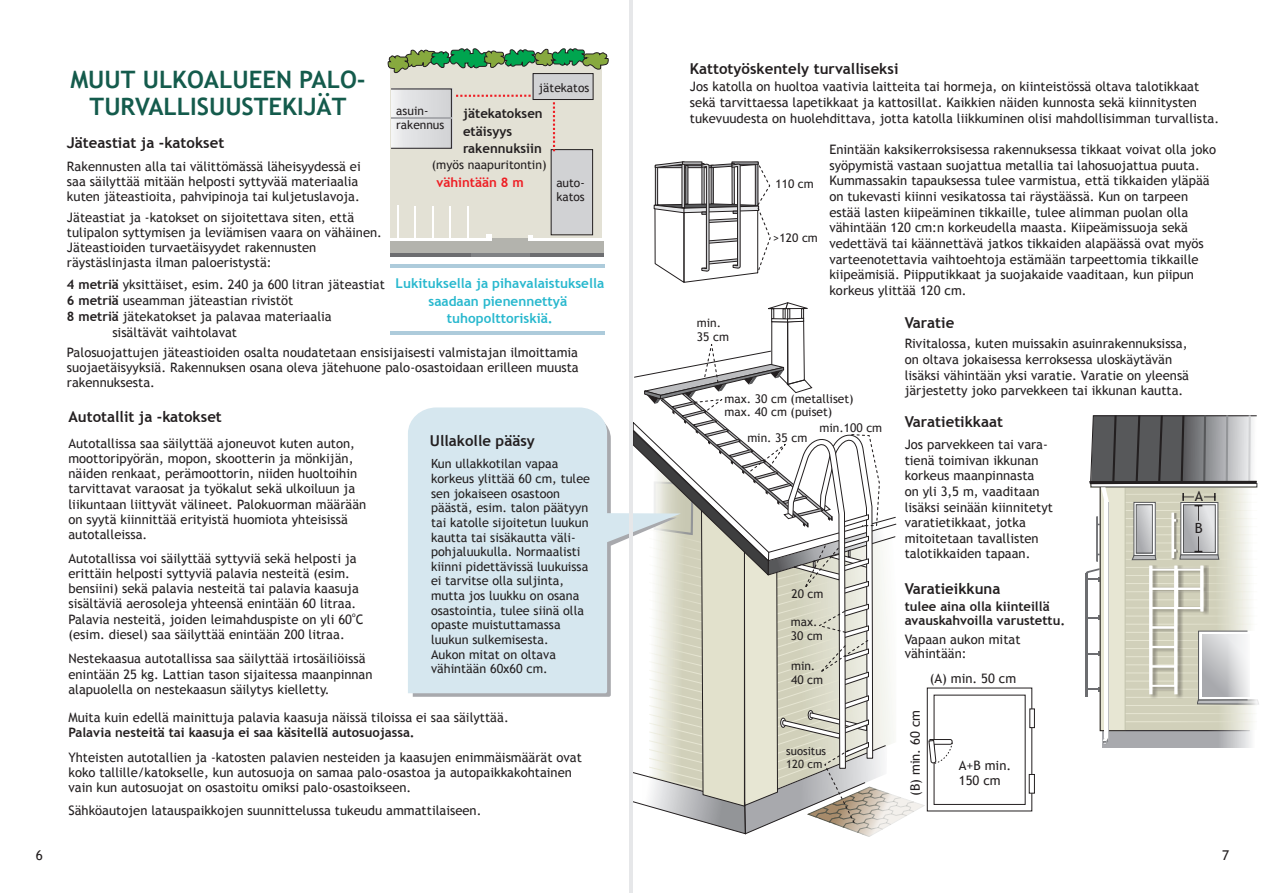
<style>
.page{position:relative;width:1263px;height:893px;background:#fff}
.page>*{position:absolute;margin:0;border:0;box-sizing:border-box;transform-origin:0 0}
.t1{font:700 24px/27.9px "Trebuchet MS";color:#145b4c;text-align:center}
.t2{font:700 15px "Trebuchet MS";color:#231f20}
.t3{font:14.1px "Trebuchet MS";color:#231f20}
.t4{font:700 13.5px/17.2px "Trebuchet MS";color:#28b8ce;text-align:center}
.t5{font:13.5px "Trebuchet MS";color:#231f20}
.t6{font:700 13.2px/16.8px "Trebuchet MS";color:#231f20}
.t7{font:700 13.2px "Trebuchet MS";color:#ee1d23}
.t8{font:13.05px/15.1px "Trebuchet MS";color:#231f20}
.t9{font:700 13.05px/14.4px "Trebuchet MS";color:#231f20}
.t10{font:12.6px/14.7px "Trebuchet MS";color:#231f20}
.t11{font:12.3px "Trebuchet MS";color:#231f20}
.t12{font:12px/14px "Trebuchet MS";color:#231f20}
.t13{font:11.25px/13px "Trebuchet MS";color:#231f20}
.t14{font:6.45px "Trebuchet MS";color:#231f20}
.s1{font-weight:700}
</style>
<div class="page">
<div style="left:390px;top:59px;width:212px;height:185px;background:#e3e1d5"></div>
<div style="left:533px;top:74px;width:60px;height:25px;background:#d1d2d4"></div>
<div style="left:391px;top:89px;width:61px;height:59px;background:linear-gradient(to right,#eeeff1,#cfd1d3)"></div>
<div style="left:391px;top:89px;width:61px;height:60px;border:1px solid #231f20"></div>
<div style="left:390px;top:238px;width:214px;height:16px;background:#b3b3ad"></div>
<hr style="left:390px;top:238px;width:100px;height:2px;background:#fff">
<svg style="left:456px;top:95px;width:75px;height:2px"></svg>
<hr style="left:390px;top:253px;width:99px;height:4px;background:#6c6d70">
<svg style="left:486px;top:234px;width:5px;height:7px"></svg>
<svg style="left:528px;top:235px;width:5px;height:6px"></svg>
<hr style="left:471px;top:253px;width:78px;height:4px;background:#808285">
<div style="left:533px;top:73px;width:60px;height:27px;border:1px solid #231f20"></div>
<hr style="left:414px;top:206px;width:2px;height:33px;background:#fff">
<hr style="left:467px;top:206px;width:2px;height:33px;background:#fff">
<hr style="left:450px;top:206px;width:1px;height:33px;background:#fff">
<hr style="left:432px;top:206px;width:1px;height:33px;background:#fff">
<div style="left:551px;top:150px;width:40px;height:83px;background:#d1d2d4"></div>
<div style="left:551px;top:149px;width:42px;height:86px;border:1px solid #231f20"></div>
<svg style="left:553px;top:102px;width:2px;height:49px"></svg>
<hr style="left:531px;top:253px;width:73px;height:4px;background:#6c6d70">
<svg style="left:388px;top:48px;width:221px;height:35px"></svg>
<hr style="left:397px;top:206px;width:1px;height:33px;background:#fff">
<hr style="left:391px;top:117px;width:61px;height:1px;background:#a8a9ad">
<hr style="left:531px;top:238px;width:73px;height:2px;background:#fff">
<svg style="left:1103px;top:744px;width:149px;height:4px"></svg>
<svg style="left:1086px;top:415px;width:173px;height:329px"></svg>
<svg style="left:408px;top:407px;width:221px;height:286px;fill:#d6e7ef"></svg>
<svg style="left:1029px;top:708px;width:6px;height:20px"></svg>
<svg style="left:1029px;top:774px;width:6px;height:20px"></svg>
<svg style="left:632px;top:301px;width:321px;height:536px"></svg>
<hr style="left:390px;top:265px;width:215px;height:3px;background:#adcbdb">
<hr style="left:391px;top:332px;width:214px;height:3px;background:#adcbdb">
<hr style="left:629px;top:0;width:3px;height:893px;background:#e6e7e9">
<svg style="left:653px;top:161px;width:118px;height:122px"></svg>
<p class="t5" style="left:36px;top:850px;width:9px">6</p>
<p class="t1" style="left:70px;top:67px;width:297px">MUUT ULKOALUEEN PALO-<br>TURVALLISUUSTEKIJÄT</p>
<p class="t2" style="left:67px;top:137px;width:159px">Jäteastiat ja -katokset</p>
<p class="t12" style="left:539px;top:82px;width:52px">jätekatos</p>
<p class="t12" style="left:396px;top:105px;width:50px">asuin&shy;rakennus</p>
<p class="t6" style="left:463px;top:106px;width:81px">jätekatoksen</p>
<p class="t6" style="left:463px;top:124px;width:80px">etäisyys rakennuksiin</p>
<p class="t11" style="left:432px;top:160px;width:116px">(myös naapuritontin)</p>
<p class="t7" style="left:436px;top:177px;width:89px">vähintään 8 m</p>
<p class="t8" style="left:67px;top:160px;width:295px">Rakennusten alla tai välittömässä läheisyydessä ei saa säilyttää mitään helposti syttyvää materiaalia kuten jäteastioita, pahvipinoja tai kuljetuslavoja.</p>
<p class="t8" style="left:67px;top:211px;width:317px">Jäteastiat ja -katokset on sijoitettava siten, että tulipalon syttymisen ja leviämisen vaara on vähäinen.<br>Jäteastioiden turvaetäisyydet rakennusten räystäslinjasta ilman paloeristystä:</p>
<p class="t8" style="left:67px;top:278px;width:319px"><span class="s1">4 metriä</span> yksittäiset, esim. 240 ja 600 litran jäteastiat</p>
<p class="t8" style="left:67px;top:294px;width:228px"><span class="s1">6 metriä</span> useamman jäteastian rivistöt</p>
<p class="t8" style="left:67px;top:310px;width:266px"><span class="s1">8 metriä</span> jätekatokset ja palavaa materiaalia</p>
<p class="t8" style="left:112px;top:326px;width:126px">sisältävät vaihtolavat</p>
<p class="t8" style="left:67px;top:346px;width:513px;text-align:justify">Palosuojattujen jäteastioiden osalta noudatetaan ensisijaisesti valmistajan ilmoittamia suojaetäisyyksiä. Rakennuksen osana oleva jätehuone palo-osastoidaan erilleen muusta rakennuksesta.</p>
<p class="t12" style="left:556px;top:177px;width:30px">auto&shy;katos</p>
<p class="t4" style="left:396px;top:276px;width:210px">Lukituksella ja pihavalaistuksella saadaan pienennettyä tuhopolttoriskiä.</p>
<p class="t2" style="left:68px;top:411px;width:155px">Autotallit ja -katokset</p>
<p class="t2" style="left:430px;top:434px;width:106px">Ullakolle pääsy</p>
<p class="t8" style="left:68px;top:437px;width:299px">Autotallissa saa säilyttää ajoneuvot kuten auton, moottoripyörän, mopon, skootterin ja mönkijän, näiden renkaat, perämoottorin, niiden huoltoihin tarvittavat varaosat ja työkalut sekä ulkoiluun ja liikuntaan liittyvät välineet. Palokuorman määrään on syytä kiinnittää erityistä huomiota yhteisissä autotalleissa.</p>
<p class="t8" style="left:68px;top:552px;width:292px">Autotallissa voi säilyttää syttyviä sekä helposti ja erittäin helposti syttyviä palavia nesteitä (esim. bensiini) sekä palavia nesteitä tai palavia kaasuja sisältäviä aerosoleja yhteensä enintään 60 litraa.</p>
<p class="t14" style="left:352px;top:612px;width:5px">o</p>
<p class="t8" style="left:68px;top:613px;width:297px">Palavia nesteitä, joiden leimahduspiste on yli 60 C (esim. diesel) saa säilyttää enintään 200 litraa.</p>
<p class="t8" style="left:68px;top:652px;width:306px">Nestekaasua autotallissa saa säilyttää irtosäiliöissä enintään 25 kg. Lattian tason sijaitessa maanpinnan alapuolella on nestekaasun säilytys kielletty.</p>
<p class="t10" style="left:431px;top:458px;width:160px">Kun ullakkotilan vapaa korkeus ylittää 60 cm, tulee sen jokaiseen osastoon päästä, esim. talon päätyyn tai katolle sijoitetun luukun kautta tai sisäkautta väli&shy;pohjaluukulla. Normaalisti kiinni pidettävissä luukuissa ei tarvitse olla suljinta, mutta jos luukku on osana osastointia, tulee siinä olla opaste muistuttamassa luukun sulkemisesta.<br>Aukon mitat on oltava vähintään 60x60 cm.</p>
<p class="t8" style="left:68px;top:711px;width:442px">Muita kuin edellä mainittuja palavia kaasuja näissä tiloissa ei saa säilyttää.<br><span class="s1">Palavia nesteitä tai kaasuja ei saa käsitellä autosuojassa.</span></p>
<p class="t8" style="left:68px;top:751px;width:515px">Yhteisten autotallien ja -katosten palavien nesteiden ja kaasujen enimmäismäärät ovat koko tallille/katokselle, kun autosuoja on samaa palo-osastoa ja autopaikkakohtainen vain kun autosuojat on osastoitu omiksi palo-osastoikseen.</p>
<p class="t8" style="left:68px;top:804px;width:415px">Sähköautojen latauspaikkojen suunnittelussa tukeudu ammattilaiseen.</p>
<p class="t2" style="left:690px;top:63px;width:210px">Kattotyöskentely turvalliseksi</p>
<p class="t8" style="left:690px;top:80px;width:531px;line-height:15.6px">Jos katolla on huoltoa vaativia laitteita tai hormeja, on kiinteistössä oltava talotikkaat sekä tarvittaessa lapetikkaat ja kattosillat. Kaikkien näiden kunnosta sekä kiinnitysten tukevuudesta on huolehdittava, jotta katolla liikkuminen olisi mahdollisimman turvallista.</p>
<p class="t12" style="left:775px;top:177px;width:40px">110 cm</p>
<p class="t12" style="left:773px;top:232px;width:46px">&gt;120 cm</p>
<p class="t8" style="left:829px;top:143px;width:388px;line-height:15.6px">Enintään kaksikerroksisessa rakennuksessa tikkaat voivat olla joko syöpymistä vastaan suojattua metallia tai lahosuojattua puuta.<br>Kummassakin tapauksessa tulee varmistua, että tikkaiden yläpää on tukevasti kiinni vesikatossa tai räystäässä. Kun on tarpeen estää lasten kiipeäminen tikkaille, tulee alimman puolan olla vähintään 120 cm:n korkeudella maasta. Kiipeämissuoja sekä vedettävä tai käännettävä jatkos tikkaiden alapäässä ovat myös varteenotettavia vaihtoehtoja estämään tarpeettomia tikkaille kiipeämisiä. Piipputikkaat ja suojakaide vaaditaan, kun piipun korkeus ylittää 120 cm.</p>
<p class="t12" style="left:697px;top:317px;width:34px">min.<br>35 cm</p>
<p class="t12" style="left:725px;top:393px;width:131px">max. 30 cm (metalliset)</p>
<p class="t12" style="left:725px;top:406px;width:109px">max. 40 cm (puiset)</p>
<p class="t12" style="left:747px;top:431px;width:62px">min. 35 cm</p>
<p class="t12" style="left:819px;top:422px;width:64px">min.100 cm</p>
<p class="t12" style="left:791px;top:588px;width:34px">20 cm</p>
<p class="t12" style="left:791px;top:616px;width:34px">max.<br>30 cm</p>
<p class="t12" style="left:791px;top:660px;width:34px">min.<br>40 cm</p>
<p class="t13" style="left:786px;top:745px;width:41px">suositus<br>120 cm</p>
<p class="t2" style="left:905px;top:317px;width:51px">Varatie</p>
<p class="t8" style="left:905px;top:337px;width:286px;line-height:15.6px">Rivitalossa, kuten muissakin asuinrakennuksissa, on oltava jokaisessa kerroksessa uloskäytävän lisäksi vähintään yksi varatie. Varatie on yleensä järjestetty joko parvekkeen tai ikkunan kautta.</p>
<p class="t2" style="left:905px;top:416px;width:100px">Varatietikkaat</p>
<p class="t8" style="left:905px;top:438px;width:150px;line-height:15.6px">Jos parvekkeen tai vara&shy;tienä toimivan ikkunan korkeus maanpinnasta<br>on yli 3,5 m, vaaditaan lisäksi seinään kiinnitetyt varatietikkaat, jotka mitoitetaan tavallisten talotikkaiden tapaan.</p>
<p class="t3" style="left:1195px;top:490px;width:10px">A</p>
<p class="t3" style="left:1195px;top:522px;width:9px">B</p>
<p class="t2" style="left:905px;top:583px;width:97px">Varatieikkuna</p>
<p class="t9" style="left:905px;top:600px;width:162px">tulee aina olla kiinteillä avauskahvoilla varustettu.</p>
<p class="t8" style="left:905px;top:633px;width:117px;line-height:14.4px">Vapaan aukon mitat vähintään:</p>
<p class="t8" style="left:930px;top:672px;width:88px">(A) min. 50 cm</p>
<p class="t8" style="left:909px;top:796px;width:88px;rotate:-90deg">(B) min. 60 cm</p>
<p class="t8" style="left:959px;top:759px;width:54px">A+B min.<br>150 cm</p>
<p class="t5" style="left:1222px;top:850px;width:9px">7</p>
</div>
